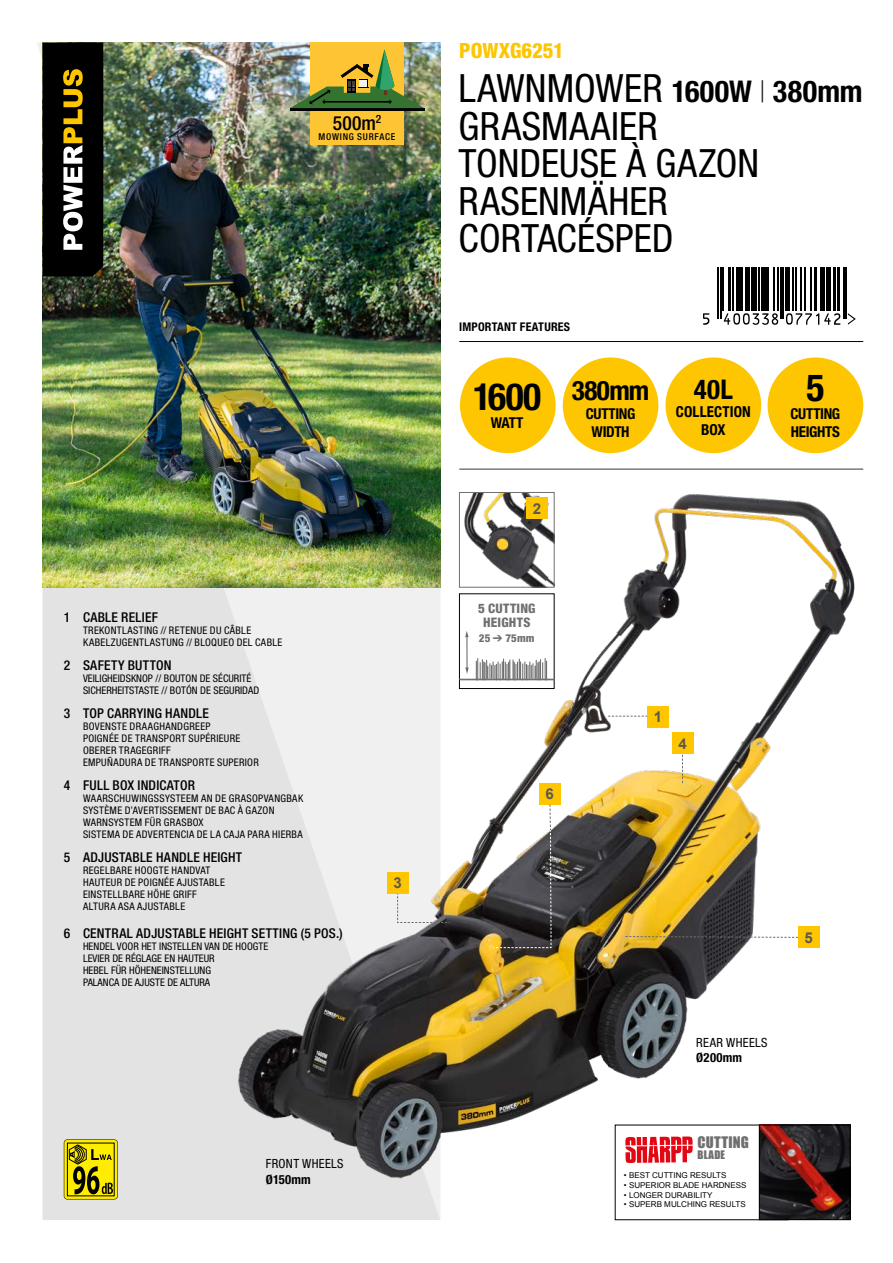
<style>
.page{position:relative;width:893px;height:1263px;background:#fff}
.page>*{position:absolute;margin:0;border:0;box-sizing:border-box;transform-origin:0 0}
.t1{font:condensed 39px/37.5px "Helvetica Neue LT Std";letter-spacing:.005em;color:#000}
.t2{font:700 condensed 37.5px "Helvetica Neue LT Std";color:#000}
.t3{font:700 condensed 30px "Helvetica Neue LT Std";letter-spacing:.01em;color:#000}
.t4{font:700 condensed 27px "Helvetica Neue";letter-spacing:-.015em;color:#000}
.t5{font:700 condensed 27px "Helvetica Neue LT Std";color:#000}
.t6{font:800 condensed 21px "Helvetica Neue LT Std";letter-spacing:-.005em;color:#fdc600}
.t7{font:500 condensed 19.5px "Helvetica Neue LT Std";color:#000}
.t8{font:700 condensed 15px/18px "Helvetica Neue LT Std";letter-spacing:-.02em;color:#000;text-align:center}
.t9{font:700 condensed 15px/18px "Helvetica Neue";letter-spacing:.01em;color:#000;text-align:center}
.t10{font:700 15px "Arial";color:#5d5754}
.t11{font:14.55px "Impact";letter-spacing:.015em;color:#706f6f}
.t12{font:500 condensed 13.5px "Helvetica Neue LT Std";letter-spacing:.02em;color:#000}
.t13{font:800 condensed 13.05px/14.2px "Helvetica Neue LT Std";letter-spacing:.02em;color:#706f6f;text-align:center}
.t14{font:condensed 12.6px "Helvetica Neue LT Std";letter-spacing:.025em;color:#000}
.t15{font:700 condensed 12.6px "Helvetica Neue LT Std";letter-spacing:.02em;color:#000}
.t16{font:700 condensed 12px "Helvetica Neue LT Std";letter-spacing:.02em;color:#000}
.t17{font:800 condensed 10.95px "Helvetica Neue LT Std";letter-spacing:.01em;color:#706f6f}
.t18{font:10.8px "Impact";letter-spacing:.03em;color:#706f6f}
.t19{font:condensed 10.5px/12px "Helvetica Neue LT Std";letter-spacing:.03em;color:#000}
.t20{font:condensed 10.5px/12px "Helvetica Neue LT Std";color:#000}
.t21{font:500 condensed 9.45px "Helvetica Neue LT Std";letter-spacing:.075em;color:#000}
.t22{font:8.1px "Arial";color:#000}
.s1{font-weight:400;font-size:39px}
.s2{font-weight:100}
.s3{font-family:"Helvetica Neue"}
</style>
<div class="page">
<div style="left:37px;top:43px;width:403px;height:1177px;background:#e3e3e3"></div>
<img style="left:43px;top:43px;width:397px;height:544px">
<img style="left:197px;top:469px;width:667px;height:728px">
<div style="left:620px;top:1111px;width:239px;height:93px;background:#fff;border-radius:9px"></div>
<svg style="left:682px;top:754px;width:1px;height:29px"></svg>
<div style="left:672px;top:733px;width:21px;height:21px;background:#fdc600"></div>
<svg style="left:608px;top:716px;width:39px;height:1px"></svg>
<div style="left:647px;top:706px;width:21px;height:21px;background:#fdc600"></div>
<svg style="left:397px;top:878px;width:54px;height:45px"></svg>
<div style="left:387px;top:872px;width:21px;height:21px;background:#fdc600"></div>
<div style="left:798px;top:927px;width:21px;height:21px;background:#fdc600"></div>
<svg style="left:625px;top:936px;width:173px;height:2px"></svg>
<div style="left:615px;top:1125px;width:173px;height:95px;background:#fff"></div>
<svg style="left:625px;top:1136px;width:68px;height:27px"></svg>
<img style="left:761px;top:1127px;width:87px;height:91px">
<div style="left:759px;top:1125px;width:91px;height:95px;border:1px solid #000"></div>
<svg style="left:64px;top:1139px;width:54px;height:60px;background:#b0a402"></svg>
<img style="left:461px;top:494px;width:91px;height:91px">
<div style="left:459px;top:492px;width:95px;height:95px;border:1px solid #706f6f"></div>
<div style="left:526px;top:497px;width:22px;height:22px;background:#fdc600"></div>
<div style="left:459px;top:594px;width:95px;height:94px;background:#fff"></div>
<div style="left:459px;top:594px;width:95px;height:95px;border:1px solid #000"></div>
<hr style="left:459px;top:679px;width:95px;height:1px;background:#706f6f">
<svg style="left:476px;top:658px;width:71px;height:21px"></svg>
<svg style="left:465px;top:667px;width:4px;height:7px"></svg>
<hr style="left:466px;top:636px;width:2px;height:32px;background:#706f6f">
<svg style="left:465px;top:631px;width:4px;height:6px"></svg>
<div style="left:539px;top:783px;width:21px;height:21px;background:#fdc600"></div>
<div style="left:310px;top:43px;width:94px;height:102px;background:#fdc534"></div>
<hr style="left:290px;top:108px;width:134px;height:3px;background:#000">
<img style="left:290px;top:49px;width:134px;height:59px">
<svg style="left:709px;top:267px;width:139px;height:58px"></svg>
<hr style="left:717px;top:267px;width:1px;height:52px;background:#000">
<hr style="left:720px;top:267px;width:1px;height:52px;background:#000">
<hr style="left:723px;top:267px;width:1px;height:44px;background:#000">
<hr style="left:728px;top:267px;width:3px;height:44px;background:#000">
<hr style="left:732px;top:267px;width:1px;height:44px;background:#000">
<hr style="left:736px;top:267px;width:4px;height:44px;background:#000">
<hr style="left:742px;top:267px;width:1px;height:44px;background:#000">
<hr style="left:746px;top:267px;width:4px;height:44px;background:#000">
<div style="left:751px;top:267px;width:6px;height:44px;background:#000"></div>
<hr style="left:758px;top:267px;width:1px;height:44px;background:#000">
<div style="left:761px;top:267px;width:5px;height:44px;background:#000"></div>
<hr style="left:768px;top:267px;width:1px;height:44px;background:#000">
<hr style="left:773px;top:267px;width:1px;height:44px;background:#000">
<hr style="left:777px;top:267px;width:2px;height:44px;background:#000">
<hr style="left:780px;top:267px;width:1px;height:52px;background:#000">
<hr style="left:783px;top:267px;width:1px;height:52px;background:#000">
<hr style="left:785px;top:267px;width:4px;height:44px;background:#000">
<hr style="left:792px;top:267px;width:2px;height:44px;background:#000">
<hr style="left:795px;top:267px;width:1px;height:44px;background:#000">
<hr style="left:800px;top:267px;width:2px;height:44px;background:#000">
<hr style="left:804px;top:267px;width:2px;height:44px;background:#000">
<hr style="left:810px;top:267px;width:1px;height:44px;background:#000">
<hr style="left:814px;top:267px;width:3px;height:44px;background:#000">
<hr style="left:820px;top:267px;width:2px;height:44px;background:#000">
<hr style="left:824px;top:267px;width:1px;height:44px;background:#000">
<hr style="left:826px;top:267px;width:4px;height:44px;background:#000">
<hr style="left:833px;top:267px;width:3px;height:44px;background:#000">
<hr style="left:837px;top:267px;width:3px;height:44px;background:#000">
<hr style="left:843px;top:267px;width:1px;height:52px;background:#000">
<hr style="left:845px;top:267px;width:2px;height:52px;background:#000">
<svg style="left:703px;top:313px;width:6px;height:12px"></svg>
<svg style="left:724px;top:313px;width:54px;height:12px"></svg>
<svg style="left:786px;top:313px;width:54px;height:12px"></svg>
<svg style="left:848px;top:313px;width:8px;height:12px"></svg>
<hr style="left:459px;top:341px;width:404px;height:1px;background:#000">
<div style="left:460px;top:357px;width:96px;height:96px;background:#fdc600;border-radius:50%"></div>
<div style="left:665px;top:357px;width:96px;height:96px;background:#fdc600;border-radius:50%"></div>
<div style="left:563px;top:357px;width:95px;height:96px;background:#fdc600;border-radius:50%"></div>
<div style="left:768px;top:357px;width:95px;height:96px;background:#fdc600;border-radius:50%"></div>
<hr style="left:459px;top:469px;width:404px;height:1px;background:#3a3531">
<svg style="left:492px;top:804px;width:60px;height:144px"></svg>
<svg style="left:43px;top:43px;width:60px;height:233px;background:#262317"></svg>
<h3 class="t7" style="left:333px;top:111px;width:50px">500m<sup>2</sup></h3>
<p class="t21" style="left:319px;top:131px;width:78px">MOWING SURFACE</p>
<p class="t12" style="left:64px;top:609px;width:96px">1 CABLE RELIEF</p>
<p class="t19" style="left:83px;top:624px;width:201px">TREKONTLASTING // RETENUE DU CÂBLE<br>KABELZUGENTLASTUNG // BLOQUEO DEL CABLE</p>
<p class="t12" style="left:64px;top:657px;width:109px">2 SAFETY BUTTON</p>
<p class="t20" style="left:83px;top:672px;width:178px">VEILIGHEIDSKNOP // BOUTON DE SÉCURITÉ<br>SICHERHEITSTASTE // BOTÓN DE SEGURIDAD</p>
<p class="t12" style="left:64px;top:705px;width:147px">3 TOP CARRYING HANDLE</p>
<p class="t19" style="left:83px;top:720px;width:177px">BOVENSTE DRAAGHANDGREEP<br>POIGNÉE DE TRANSPORT SUPÉRIEURE<br>OBERER TRAGEGRIFF<br>EMPUÑADURA DE TRANSPORTE SUPERIOR</p>
<p class="t12" style="left:64px;top:777px;width:133px">4 FULL BOX INDICATOR</p>
<p class="t19" style="left:83px;top:792px;width:222px">WAARSCHUWINGSSYSTEEM AN DE GRASOPVANGBAK SYSTÈME D’AVERTISSEMENT DE BAC À GAZON WARNSYSTEM FÜR GRASBOX<br>SISTEMA DE ADVERTENCIA DE LA CAJA PARA HIERBA</p>
<p class="t12" style="left:64px;top:849px;width:180px">5 ADJUSTABLE HANDLE HEIGHT</p>
<p class="t19" style="left:83px;top:864px;width:143px">REGELBARE HOOGTE HANDVAT<br>HAUTEUR DE POIGNÉE AJUSTABLE<br>EINSTELLBARE HÖHE GRIFF<br>ALTURA ASA AJUSTABLE</p>
<p class="t12" style="left:64px;top:925px;width:280px">6 CENTRAL ADJUSTABLE HEIGHT SETTING (5 POS.)</p>
<p class="t20" style="left:83px;top:940px;width:187px">HENDEL VOOR HET INSTELLEN VAN DE HOOGTE<br>LEVIER DE RÉGLAGE EN HAUTEUR<br>HEBEL FÜR HÖHENEINSTELLUNG<br>PALANCA DE AJUSTE DE ALTURA</p>
<h3 class="t10" style="left:393px;top:873px;width:10px">3</h3>
<p class="t14" style="left:266px;top:1156px;width:79px">FRONT WHEELS</p>
<p class="t15" style="left:266px;top:1171px;width:47px">Ø150mm</p>
<h3 class="t6" style="left:459px;top:37px;width:106px">POWXG6251</h3>
<h3 class="t3" style="left:459px;top:73px;width:406px"><span class="s1">LAWNMOWER</span> 1600W <span class="s2">|</span> 380mm</h3>
<h1 class="t1" style="left:459px;top:107px;width:302px">GRASMAAIER<br>TONDEUSE À GAZON<br>RASENMÄHER<br>CORTACÉSPED</h1>
<p class="t16" style="left:459px;top:320px;width:112px">IMPORTANT FEATURES</p>
<h2 class="t2" style="left:473px;top:374px;width:69px">1600</h2>
<h3 class="t8" style="left:491px;top:413px;width:34px">WATT</h3>
<h3 class="t10" style="left:533px;top:498px;width:10px">2</h3>
<h3 class="t4" style="left:572px;top:367px;width:79px">380mm</h3>
<h3 class="t8" style="left:586px;top:404px;width:51px">CUTTING<br>WIDTH</h3>
<h3 class="t5" style="left:694px;top:373px;width:41px">40<span class="s3">L</span></h3>
<h3 class="t9" style="left:676px;top:401px;width:76px">COLLECTION<br>BOX</h3>
<p class="t13" style="left:478px;top:601px;width:59px">5 CUTTING<br>HEIGHTS</p>
<p class="t17" style="left:479px;top:631px;width:57px">25 ➔ 75mm</p>
<h3 class="t10" style="left:546px;top:784px;width:10px">6</h3>
<h3 class="t10" style="left:654px;top:707px;width:10px">1</h3>
<h3 class="t10" style="left:678px;top:734px;width:10px">4</h3>
<h2 class="t2" style="left:806px;top:365px;width:19px">5</h2>
<h3 class="t8" style="left:791px;top:405px;width:51px;text-align:left">CUTTING<br>HEIGHTS</h3>
<p class="t14" style="left:696px;top:1035px;width:73px">REAR WHEELS</p>
<p class="t15" style="left:696px;top:1050px;width:47px">Ø200mm</p>
<h3 class="t11" style="left:698px;top:1131px;width:53px">CUTTING</h3>
<p class="t18" style="left:698px;top:1146px;width:29px">BLADE</p>
<p class="t22" style="left:624px;top:1170px;width:104px">• BEST CUTTING RESULTS</p>
<p class="t22" style="left:624px;top:1180px;width:124px">• SUPERIOR BLADE HARDNESS</p>
<p class="t22" style="left:624px;top:1189px;width:90px">• LONGER DURABILITY</p>
<p class="t22" style="left:624px;top:1199px;width:123px">• SUPERB MULCHING RESULTS</p>
<h3 class="t10" style="left:804px;top:928px;width:10px">5</h3>
</div>
